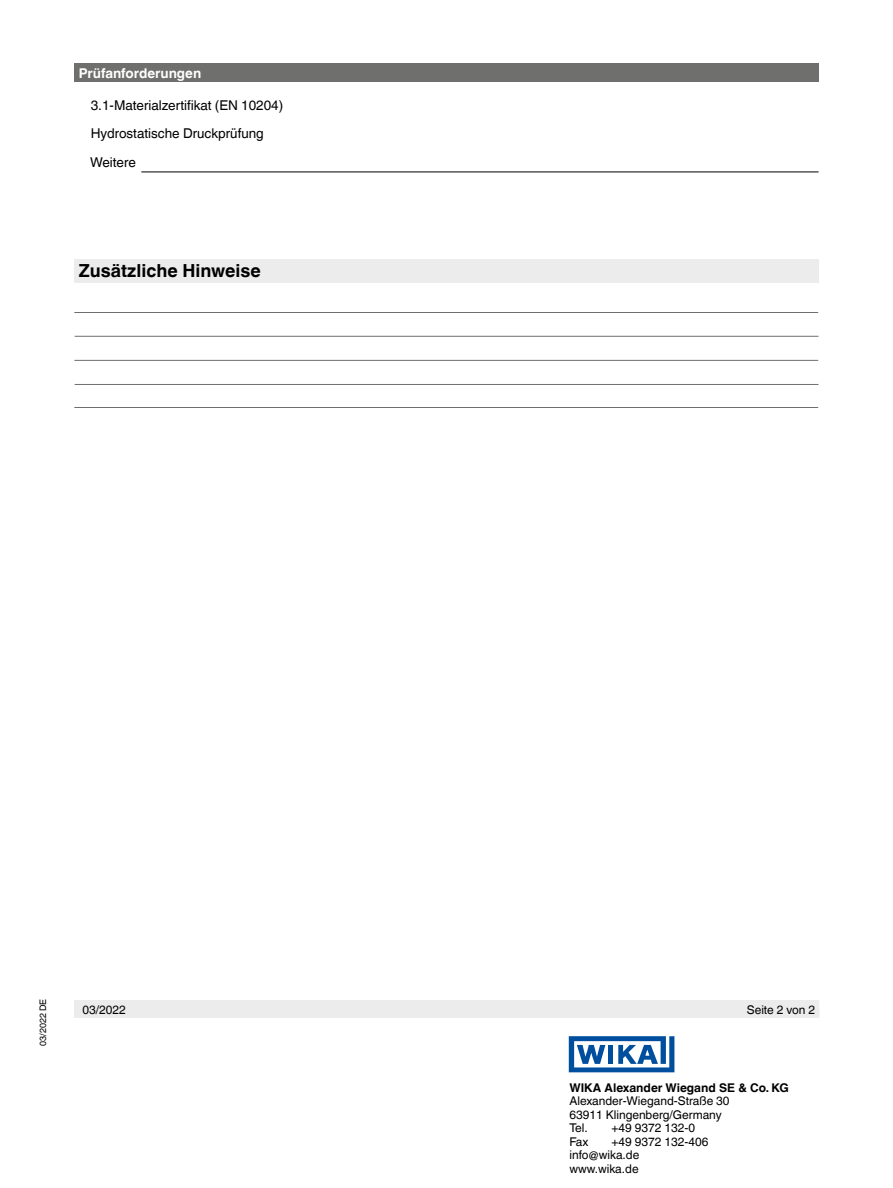
<style>
.page{position:relative;width:893px;height:1188px;background:#fff}
.page>*{position:absolute;margin:0;border:0;box-sizing:border-box;transform-origin:0 0}
.t1{font:700 18px "Helvetica World";color:#000}
.t2{font:13.5px/28.5px "Helvetica World";color:#000}
.t3{font:700 13.5px "Helvetica World";color:#fff}
.t4{font:12px/13.5px "Helvetica World";color:#000}
.t5{font:700 12px "Helvetica World";color:#000}
.t6{font:9px "Helvetica World";color:#000}
</style>
<div class="page">
<div style="left:74px;top:1000px;width:745px;height:18px;background:#ececed"></div>
<svg style="left:569px;top:1036px;width:105px;height:36px"></svg>
<div style="left:74px;top:259px;width:744px;height:24px;background:#ececed"></div>
<hr style="left:74px;top:360px;width:744px;height:1px;background:#6f6f6e">
<hr style="left:75px;top:336px;width:743px;height:1px;background:#6f6f6e">
<hr style="left:74px;top:312px;width:744px;height:1px;background:#6f6f6e">
<hr style="left:74px;top:407px;width:744px;height:1px;background:#6f6f6e">
<hr style="left:75px;top:384px;width:743px;height:1px;background:#6f6f6e">
<hr style="left:141px;top:172px;width:678px;height:1px;background:#000">
<div style="left:74px;top:64px;width:745px;height:18px;background:#6f6f6e"></div>
<p class="t3" style="left:79px;top:65px;width:124px">Prüfanforderungen</p>
<p class="t2" style="left:90px;top:91px;width:195px">3.1-Materialzertifikat (EN 10204)<br>Hydrostatische Druckprüfung<br>Weitere</p>
<h1 class="t1" style="left:79px;top:260px;width:183px">Zusätzliche Hinweise</h1>
<p class="t6" style="left:38px;top:1046px;width:49px;rotate:-90deg">03/2022 DE</p>
<p class="t4" style="left:82px;top:1003px;width:45px">03/2022</p>
<p class="t4" style="left:747px;top:1003px;width:70px">Seite 2 von 2</p>
<p class="t5" style="left:569px;top:1080px;width:221px">WIKA Alexander Wiegand SE &amp; Co. KG</p>
<p class="t4" style="left:569px;top:1094px;width:162px">Alexander-Wiegand-Straße 30<br>63911 Klingenberg/Germany<br>Tel.</p>
<p class="t4" style="left:611px;top:1121px;width:85px">+49 9372 132-0</p>
<p class="t4" style="left:569px;top:1135px;width:21px">Fax</p>
<p class="t4" style="left:569px;top:1135px;width:140px;text-indent:42px">+49 9372 132-406 info@wika.de www.wika.de</p>
</div>
